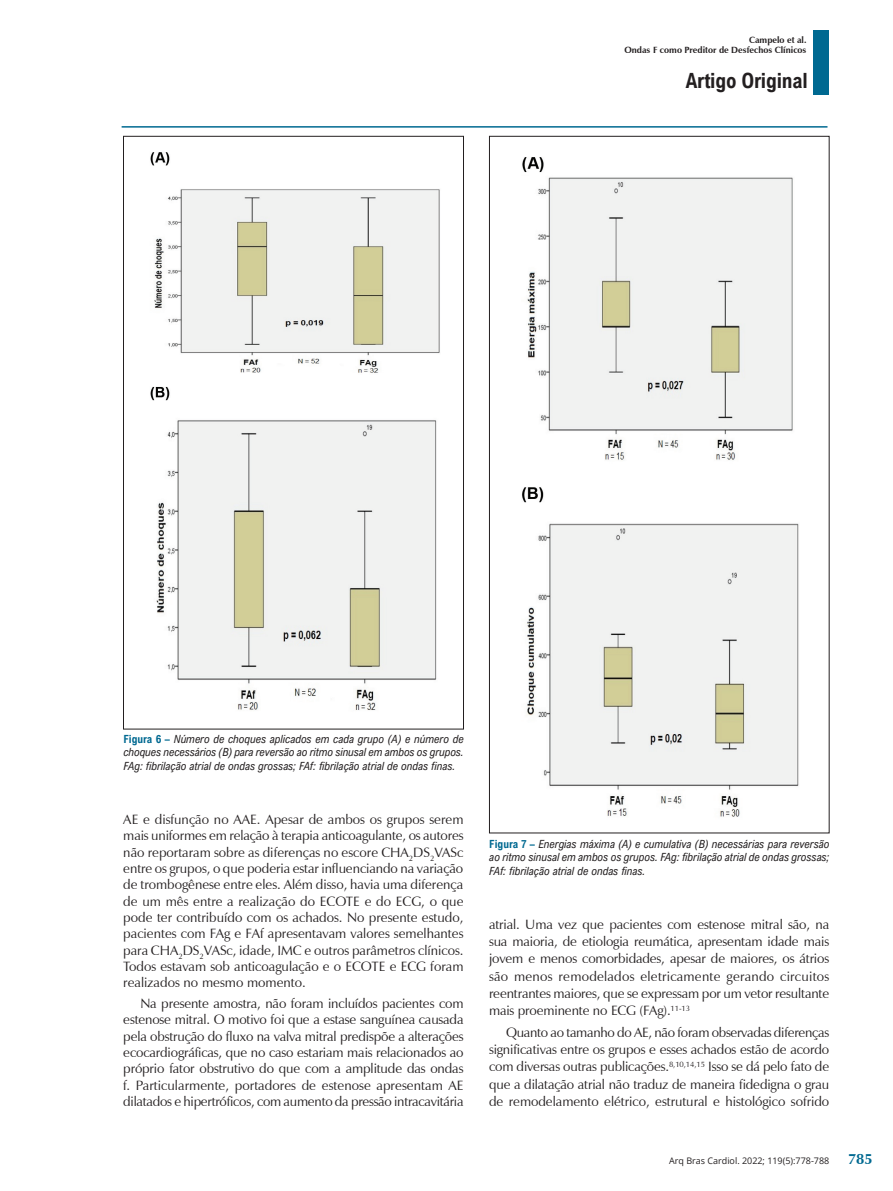
<style>
.page{position:relative;width:893px;height:1191px;background:#fff}
.page>*{position:absolute;margin:0;border:0;box-sizing:border-box;transform-origin:0 0}
.t1{font:700 21px "Arial Nova Cond";letter-spacing:-.01em;color:#231f20}
.t2{font:700 15px "Zapf Humanist 601 BT";color:#006991}
._01-TEXTO_BASICO{font:13.5px/16.4px "Zapf Humanist 601 BT";letter-spacing:-.01em;color:#231f20;text-align:justify}
._06_-_LEGENDA_FIGURA{font:italic 11.25px/13.5px "Arial Nova Cond";color:#231f20;text-align:justify}
._05_LEGENDA_TABELA{font:italic 11.25px/13.5px "Arial Nova Cond";color:#231f20;text-align:justify}
.t3{font:700 9px/10.8px "Zapf Humanist 601 BT";color:#231f20;text-align:right}
.t4{font:9px "Open Sans";color:#231f20}
.s1{font-weight:700;font-style:normal;color:#006991}
</style>
<div class="page">
<hr style="left:122px;top:126px;width:705px;height:2px;background:#006991">
<div style="left:813px;top:30px;width:16px;height:64px;background:#006991"></div>
<img style="left:150px;top:152px;width:290px;height:558px">
<img style="left:522px;top:157px;width:277px;height:660px">
<p class="t3" style="left:624px;top:34px;width:184px">Campelo et al.<br>Ondas F como Preditor de Desfechos Clínicos</p>
<h1 class="t1" style="left:686px;top:67px;width:124px">Artigo Original</h1>
<p class="_06_-_LEGENDA_FIGURA" style="left:123px;top:732px;width:342px"><span class="s1">Figura 6 –</span> Número de choques aplicados em cada grupo (A) e número de choques necessários (B) para reversão ao ritmo sinusal em ambos os grupos.<br>FAg: fibrilação atrial de ondas grossas; FAf: fibrilação atrial de ondas finas.</p>
<p class="_01-TEXTO_BASICO" style="left:123px;top:811px;width:342px">AE e disfunção no AAE. Apesar de ambos os grupos serem mais uniformes em relação à terapia anticoagulante, os autores não reportaram sobre as diferenças no escore CHA<sub>2</sub>DS<sub>2</sub>VASc entre os grupos, o que poderia estar influenciando na variação de trombogênese entre eles. Além disso, havia uma diferença de um mês entre a realização do ECOTE e do ECG, o que pode ter contribuído com os achados. No presente estudo, pacientes com FAg e FAf apresentavam valores semelhantes para CHA<sub>2</sub>DS<sub>2</sub>VASc, idade, IMC e outros parâmetros clínicos.<br>Todos estavam sob anticoagulação e o ECOTE e ECG foram realizados no mesmo momento.</p>
<p class="_01-TEXTO_BASICO" style="left:123px;top:995px;width:342px;text-indent:17px">Na presente amostra, não foram incluídos pacientes com estenose mitral. O motivo foi que a estase sanguínea causada pela obstrução do fluxo na valva mitral predispõe a alterações ecocardiográficas, que no caso estariam mais relacionados ao próprio fator obstrutivo do que com a amplitude das ondas f. Particularmente, portadores de estenose apresentam AE dilatados e hipertróficos, com aumento da pressão intracavitária</p>
<p class="_05_LEGENDA_TABELA" style="left:489px;top:837px;width:342px"><span class="s1">Figura 7 –</span> Energias máxima (A) e cumulativa (B) necessárias para reversão ao ritmo sinusal em ambos os grupos. FAg: fibrilação atrial de ondas grossas; FAf: fibrilação atrial de ondas finas.</p>
<p class="_01-TEXTO_BASICO" style="left:489px;top:915px;width:342px;line-height:17.2px">atrial. Uma vez que pacientes com estenose mitral são, na sua maioria, de etiologia reumática, apresentam idade mais jovem e menos comorbidades, apesar de maiores, os átrios são menos remodelados eletricamente gerando circuitos reentrantes maiores, que se expressam por um vetor resultante mais proeminente no ECG (FAg).<sup>11-13</sup></p>
<p class="_01-TEXTO_BASICO" style="left:489px;top:1023px;width:342px;line-height:17.2px;text-indent:17px">Quanto ao tamanho do AE, não foram observadas diferenças significativas entre os grupos e esses achados estão de acordo com diversas outras publicações.<sup>8,10,14,15</sup> Isso se dá pelo fato de que a dilatação atrial não traduz de maneira fidedigna o grau de remodelamento elétrico, estrutural e histológico sofrido</p>
<p class="t4" style="left:669px;top:1154px;width:162px">Arq Bras Cardiol. 2022; 119(5):778-788</p>
<p class="t2" style="left:848px;top:1149px;width:26px">785</p>
</div>
